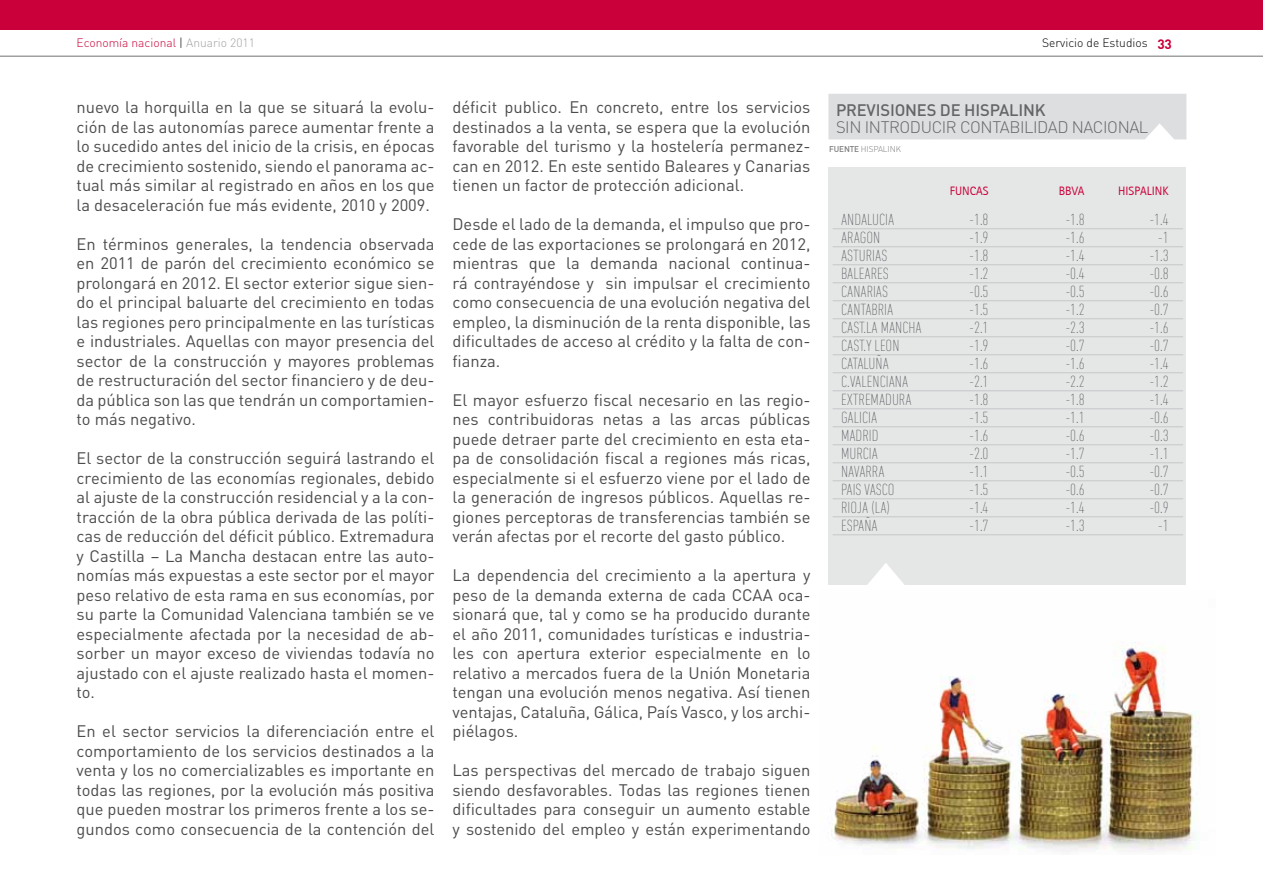
<style>
.page{position:relative;width:1263px;height:893px;background:#fff}
.page>*{position:absolute;margin:0;border:0;box-sizing:border-box;transform-origin:0 0}
.t1{font:16.5px/19.5px "DIN Pro";color:#4b4b4d;text-align:justify}
.t2{font:200 condensed 16.5px "DIN Next LT Pro";color:#5a5b5d}
.t3{font:300 16.5px "DIN Pro";letter-spacing:-.025em;color:#646567}
.t4{font:500 16.5px "DIN Pro";letter-spacing:-.01em;color:#646567}
.t5{font:300 12px "DIN Pro";color:#c90039}
.t6{font:300 12px "DIN Pro";color:#000}
.t7{font:12px "Libre Sans Serif S Si";color:#c90039}
.t8{font:300 8.4px "DIN Pro";letter-spacing:-.01em;color:#7b7c7e}
.t9{font:500 8.4px "DIN Pro";color:#7b7c7e}
.s1{color:#000}
.s2{color:#9ea0a2}
.s3{font-weight:700;font-size:13.5px;color:#c90039}
</style>
<div class="page">
<hr style="left:0;top:56px;width:1263px;height:1px;background:#707172">
<div style="left:0;top:0;width:1263px;height:30px;background:#c90039"></div>
<img style="left:831px;top:642px;width:365px;height:210px">
<div style="left:828px;top:94px;width:358px;height:45px;background:#dddedf"></div>
<div style="left:828px;top:168px;width:358px;height:417px;background:#e5e6e6"></div>
<svg style="left:867px;top:563px;width:37px;height:22px"></svg>
<hr style="left:832px;top:228px;width:351px;height:1px;background:#c6c7c8">
<hr style="left:832px;top:246px;width:351px;height:1px;background:#c6c7c8">
<hr style="left:832px;top:264px;width:351px;height:1px;background:#c6c7c8">
<hr style="left:832px;top:282px;width:351px;height:1px;background:#c6c7c8">
<hr style="left:832px;top:300px;width:351px;height:1px;background:#c6c7c8">
<hr style="left:832px;top:318px;width:351px;height:1px;background:#c6c7c8">
<hr style="left:832px;top:336px;width:351px;height:1px;background:#c6c7c8">
<hr style="left:832px;top:354px;width:351px;height:1px;background:#c6c7c8">
<hr style="left:832px;top:372px;width:351px;height:1px;background:#c6c7c8">
<hr style="left:832px;top:390px;width:351px;height:1px;background:#c6c7c8">
<hr style="left:832px;top:408px;width:351px;height:1px;background:#c6c7c8">
<hr style="left:832px;top:426px;width:351px;height:1px;background:#c6c7c8">
<hr style="left:832px;top:444px;width:351px;height:1px;background:#c6c7c8">
<hr style="left:832px;top:462px;width:351px;height:1px;background:#c6c7c8">
<hr style="left:832px;top:480px;width:351px;height:1px;background:#c6c7c8">
<hr style="left:832px;top:498px;width:351px;height:1px;background:#c6c7c8">
<hr style="left:832px;top:516px;width:351px;height:1px;background:#c6c7c8">
<hr style="left:832px;top:534px;width:351px;height:1px;background:#c6c7c8">
<p class="t5" style="left:77px;top:35px;width:180px">Economía nacional <span class="s1">|</span> <span class="s2">Anuario 2011</span></p>
<p class="t6" style="left:1042px;top:35px;width:131px">Servicio de Estudios <span class="s3">33</span></p>
<p class="t1" style="left:77px;top:97px;width:359px">nuevo la horquilla en la que se situará la evolu&shy;ción de las autonomías parece aumentar frente a lo sucedido antes del inicio de la crisis, en épocas de crecimiento sostenido, siendo el panorama ac&shy;tual más similar al registrado en años en los que la desaceleración fue más evidente, 2010 y 2009.</p>
<p class="t1" style="left:77px;top:233px;width:359px">En términos generales, la tendencia observada en 2011 de parón del crecimiento económico se prolongará en 2012. El sector exterior sigue sien&shy;do el principal baluarte del crecimiento en todas las regiones pero principalmente en las turísticas e industriales. Aquellas con mayor presencia del sector de la construcción y mayores problemas de restructuración del sector financiero y de deu&shy;da pública son las que tendrán un comportamien&shy;to más negativo.</p>
<p class="t1" style="left:77px;top:448px;width:359px">El sector de la construcción seguirá lastrando el crecimiento de las economías regionales, debido al ajuste de la construcción residencial y a la con&shy;tracción de la obra pública derivada de las políti&shy;cas de reducción del déficit público. Extremadura y Castilla – La Mancha destacan entre las auto&shy;nomías más expuestas a este sector por el mayor peso relativo de esta rama en sus economías, por su parte la Comunidad Valenciana también se ve especialmente afectada por la necesidad de ab&shy;sorber un mayor exceso de viviendas todavía no ajustado con el ajuste realizado hasta el momen&shy;to.</p>
<p class="t1" style="left:77px;top:721px;width:359px">En el sector servicios la diferenciación entre el comportamiento de los servicios destinados a la venta y los no comercializables es importante en todas las regiones, por la evolución más positiva que pueden mostrar los primeros frente a los se&shy;gundos como consecuencia de la contención del</p>
<p class="t1" style="left:452px;top:97px;width:359px">déficit publico. En concreto, entre los servicios destinados a la venta, se espera que la evolución favorable del turismo y la hostelería permanez&shy;can en 2012. En este sentido Baleares y Canarias tienen un factor de protección adicional.</p>
<p class="t1" style="left:452px;top:214px;width:359px">Desde el lado de la demanda, el impulso que pro&shy;cede de las exportaciones se prolongará en 2012, mientras que la demanda nacional continua&shy;rá contrayéndose y sin impulsar el crecimiento como consecuencia de una evolución negativa del empleo, la disminución de la renta disponible, las dificultades de acceso al crédito y la falta de con&shy;fianza.</p>
<p class="t1" style="left:452px;top:389px;width:359px">El mayor esfuerzo fiscal necesario en las regio&shy;nes contribuidoras netas a las arcas públicas puede detraer parte del crecimiento en esta eta&shy;pa de consolidación fiscal a regiones más ricas, especialmente si el esfuerzo viene por el lado de la generación de ingresos públicos. Aquellas re&shy;giones perceptoras de transferencias también se verán afectas por el recorte del gasto público.</p>
<p class="t1" style="left:452px;top:565px;width:359px">La dependencia del crecimiento a la apertura y peso de la demanda externa de cada CCAA oca&shy;sionará que, tal y como se ha producido durante el año 2011, comunidades turísticas e industria&shy;les con apertura exterior especialmente en lo relativo a mercados fuera de la Unión Monetaria tengan una evolución menos negativa. Así tienen ventajas, Cataluña, Gálica, País Vasco, y los archi&shy;piélagos.</p>
<p class="t1" style="left:452px;top:760px;width:359px">Las perspectivas del mercado de trabajo siguen siendo desfavorables. Todas las regiones tienen dificultades para conseguir un aumento estable y sostenido del empleo y están experimentando</p>
<p class="t4" style="left:836px;top:99px;width:11px">PRE</p>
<p class="t4" style="left:867px;top:99px;width:34px">VISIONE</p>
<p class="t4" style="left:927px;top:99px;width:73px">S DE HISPALIN</p>
<p class="t4" style="left:1035px;top:99px;width:12px">K</p>
<p class="t3" style="left:836px;top:115px;width:312px">SIN INTRODUCIR CONTABILIDAD NACIONAL</p>
<p class="t9" style="left:829px;top:143px;width:11px">FUENTE</p>
<p class="t8" style="left:861px;top:143px;width:41px">HISPALINK</p>
<p class="t7" style="left:950px;top:184px;width:40px">FUNCAS</p>
<p class="t7" style="left:1059px;top:184px;width:24px">BBVA</p>
<p class="t7" style="left:1118px;top:184px;width:52px">HISPALINK</p>
<p class="t2" style="left:841px;top:210px;width:55px">ANDALUCIA</p>
<p class="t2" style="left:970px;top:210px;width:20px">-1.8</p>
<p class="t2" style="left:1066px;top:210px;width:20px">-1.8</p>
<p class="t2" style="left:1150px;top:210px;width:20px">-1.4</p>
<p class="t2" style="left:841px;top:228px;width:41px">ARAGON</p>
<p class="t2" style="left:970px;top:228px;width:20px">-1.9</p>
<p class="t2" style="left:1066px;top:228px;width:20px">-1.6</p>
<p class="t2" style="left:1158px;top:228px;width:12px">-1</p>
<p class="t2" style="left:841px;top:246px;width:48px">ASTURIAS</p>
<p class="t2" style="left:970px;top:246px;width:20px">-1.8</p>
<p class="t2" style="left:1066px;top:246px;width:20px">-1.4</p>
<p class="t2" style="left:1150px;top:246px;width:20px">-1.3</p>
<p class="t2" style="left:841px;top:264px;width:49px">BALEARES</p>
<p class="t2" style="left:970px;top:264px;width:20px">-1.2</p>
<p class="t2" style="left:1066px;top:264px;width:20px">-0.4</p>
<p class="t2" style="left:1150px;top:264px;width:20px">-0.8</p>
<p class="t2" style="left:841px;top:282px;width:49px">CANARIAS</p>
<p class="t2" style="left:970px;top:282px;width:20px">-0.5</p>
<p class="t2" style="left:1066px;top:282px;width:20px">-0.5</p>
<p class="t2" style="left:1150px;top:282px;width:20px">-0.6</p>
<p class="t2" style="left:841px;top:300px;width:54px">CANTABRIA</p>
<p class="t2" style="left:970px;top:300px;width:20px">-1.5</p>
<p class="t2" style="left:1066px;top:300px;width:20px">-1.2</p>
<p class="t2" style="left:1150px;top:300px;width:20px">-0.7</p>
<p class="t2" style="left:841px;top:318px;width:82px">CAST.LA MANCHA</p>
<p class="t2" style="left:970px;top:318px;width:20px">-2.1</p>
<p class="t2" style="left:1066px;top:318px;width:20px">-2.3</p>
<p class="t2" style="left:1150px;top:318px;width:20px">-1.6</p>
<p class="t2" style="left:841px;top:336px;width:60px">CAST.Y LEON</p>
<p class="t2" style="left:970px;top:336px;width:20px">-1.9</p>
<p class="t2" style="left:1066px;top:336px;width:20px">-0.7</p>
<p class="t2" style="left:1150px;top:336px;width:20px">-0.7</p>
<p class="t2" style="left:841px;top:354px;width:49px">CATALUÑA</p>
<p class="t2" style="left:970px;top:354px;width:20px">-1.6</p>
<p class="t2" style="left:1066px;top:354px;width:20px">-1.6</p>
<p class="t2" style="left:1150px;top:354px;width:20px">-1.4</p>
<p class="t2" style="left:841px;top:372px;width:69px">C.VALENCIANA</p>
<p class="t2" style="left:970px;top:372px;width:20px">-2.1</p>
<p class="t2" style="left:1066px;top:372px;width:20px">-2.2</p>
<p class="t2" style="left:1150px;top:372px;width:20px">-1.2</p>
<p class="t2" style="left:841px;top:390px;width:72px">EXTREMADURA</p>
<p class="t2" style="left:970px;top:390px;width:20px">-1.8</p>
<p class="t2" style="left:1066px;top:390px;width:20px">-1.8</p>
<p class="t2" style="left:1150px;top:390px;width:20px">-1.4</p>
<p class="t2" style="left:841px;top:408px;width:38px">GALICIA</p>
<p class="t2" style="left:970px;top:408px;width:20px">-1.5</p>
<p class="t2" style="left:1066px;top:408px;width:20px">-1.1</p>
<p class="t2" style="left:1150px;top:408px;width:20px">-0.6</p>
<p class="t2" style="left:841px;top:426px;width:39px">MADRID</p>
<p class="t2" style="left:970px;top:426px;width:20px">-1.6</p>
<p class="t2" style="left:1066px;top:426px;width:20px">-0.6</p>
<p class="t2" style="left:1150px;top:426px;width:20px">-0.3</p>
<p class="t2" style="left:841px;top:444px;width:38px">MURCIA</p>
<p class="t2" style="left:970px;top:444px;width:20px">-2.0</p>
<p class="t2" style="left:1066px;top:444px;width:20px">-1.7</p>
<p class="t2" style="left:1150px;top:444px;width:20px">-1.1</p>
<p class="t2" style="left:841px;top:462px;width:45px">NAVARRA</p>
<p class="t2" style="left:970px;top:462px;width:20px">-1.1</p>
<p class="t2" style="left:1066px;top:462px;width:20px">-0.5</p>
<p class="t2" style="left:1150px;top:462px;width:20px">-0.7</p>
<p class="t2" style="left:841px;top:480px;width:55px">PAIS VASCO</p>
<p class="t2" style="left:970px;top:480px;width:20px">-1.5</p>
<p class="t2" style="left:1066px;top:480px;width:20px">-0.6</p>
<p class="t2" style="left:1150px;top:480px;width:20px">-0.7</p>
<p class="t2" style="left:841px;top:498px;width:51px">RIOJA (LA)</p>
<p class="t2" style="left:970px;top:498px;width:20px">-1.4</p>
<p class="t2" style="left:1066px;top:498px;width:20px">-1.4</p>
<p class="t2" style="left:1150px;top:498px;width:20px">-0.9</p>
<p class="t2" style="left:841px;top:516px;width:38px">ESPAÑA</p>
<p class="t2" style="left:970px;top:516px;width:20px">-1.7</p>
<p class="t2" style="left:1066px;top:516px;width:20px">-1.3</p>
<p class="t2" style="left:1158px;top:516px;width:12px">-1</p>
</div>
